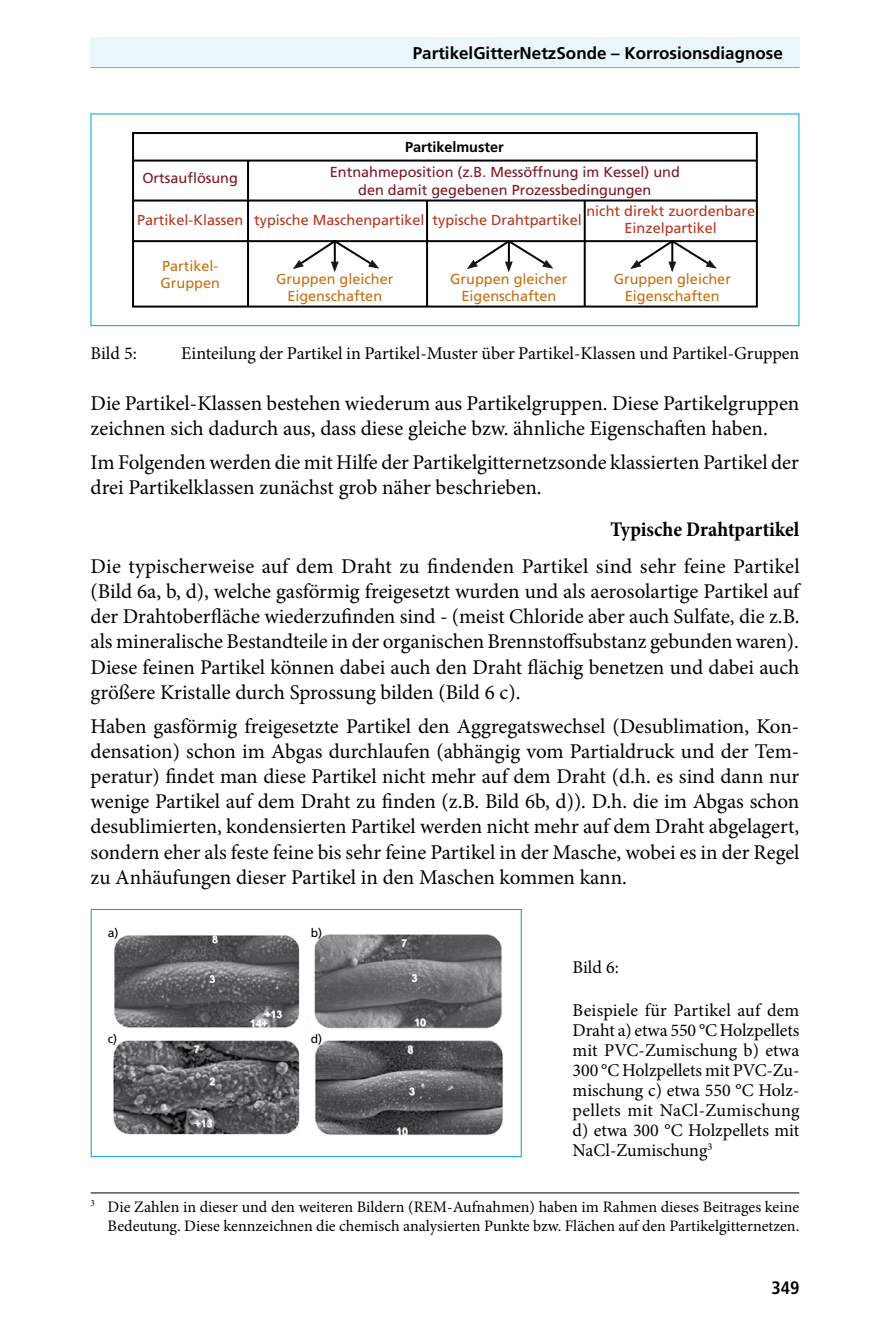
<style>
.page{position:relative;width:879px;height:1333px;background:#fff}
.page>*{position:absolute;margin:0;border:0;box-sizing:border-box;transform-origin:0 0}
.t1{font:21px/25.2px "Minion Pro";color:#000}
.t2{font:700 condensed 21px "Minion Pro";color:#000}
.t3{font:18px/20px "Minion Pro";color:#000;text-align:justify}
.t4{font:700 condensed 18px "Frutiger";color:#000}
.t5{font:700 17px "Frutiger";color:#000}
.t6{font:16px/19.2px "Minion Pro";color:#000;text-align:right}
.t7{font:14.4px/17.4px "Frutiger";color:#c47013;text-align:center}
.t8{font:14.4px/17.4px "Frutiger";color:#b63620;text-align:center}
.t9{font:14.4px/17.4px "Frutiger";color:#801621;text-align:center}
.t10{font:700 14.4px "Frutiger";color:#000204}
.t11{font:12.2px "Frutiger";color:#000}
.t12{font:700 10.6px "Arial";color:#fff}
</style>
<div class="page">
<div style="left:90px;top:37px;width:709px;height:30px;background:#ebf6fc"></div>
<hr style="left:91px;top:67px;width:708px;height:1px;background:#9c9e9f">
<div style="left:90px;top:113px;width:709px;height:213px;border:1px solid #009ee0"></div>
<img style="left:113px;top:934px;width:390px;height:201px">
<hr style="left:91px;top:1192px;width:708px;height:1px;background:#000">
<div style="left:91px;top:909px;width:431px;height:248px;border:1px solid #009ee0"></div>
<svg style="left:132px;top:132px;width:626px;height:175px"></svg>
<svg style="left:331px;top:261px;width:8px;height:11px"></svg>
<svg style="left:368px;top:260px;width:11px;height:9px"></svg>
<svg style="left:292px;top:260px;width:12px;height:9px"></svg>
<svg style="left:467px;top:239px;width:86px;height:33px"></svg>
<svg style="left:630px;top:239px;width:87px;height:33px"></svg>
<p class="t5" style="left:413px;top:43px;width:371px">PartikelGitterNetzSonde – Korrosionsdiagnose</p>
<p class="t9" style="left:142px;top:169px;width:97px">Ortsauflösung</p>
<p class="t8" style="left:137px;top:211px;width:108px">Partikel-Klassen</p>
<p class="t7" style="left:160px;top:257px;width:61px;text-align:left">Partikel-<br>Gruppen</p>
<p class="t10" style="left:405px;top:138px;width:100px">Partikelmuster</p>
<p class="t9" style="left:330px;top:164px;width:351px">Entnahmeposition (z.B. Messöffnung im Kessel) und den damit gegebenen Prozessbedingungen</p>
<p class="t8" style="left:254px;top:211px;width:329px">typische Maschenpartikel typische Drahtpartikel</p>
<p class="t8" style="left:586px;top:202px;width:170px">nicht direkt zuordenbare<br>Einzelpartikel</p>
<p class="t7" style="left:276px;top:270px;width:119px">Gruppen gleicher<br>Eigenschaften</p>
<p class="t7" style="left:450px;top:270px;width:119px">Gruppen gleicher<br>Eigenschaften</p>
<p class="t7" style="left:613px;top:270px;width:119px">Gruppen gleicher<br>Eigenschaften</p>
<p class="t3" style="left:91px;top:343px;width:48px">Bild 5:</p>
<p class="t3" style="left:181px;top:343px;width:619px">Einteilung der Partikel in Partikel-Muster über Partikel-Klassen und Partikel-Gruppen</p>
<p class="t1" style="left:91px;top:390px;width:710px">Die Partikel-Klassen bestehen wiederum aus Partikelgruppen. Diese Partikelgruppen zeichnen sich dadurch aus, dass diese gleiche bzw. ähnliche Eigenschaften haben.</p>
<p class="t1" style="left:91px;top:449px;width:710px">Im Folgenden werden die mit Hilfe der Partikelgitternetzsonde klassierten Partikel der drei Partikelklassen zunächst grob näher beschrieben.</p>
<p class="t2" style="left:610px;top:515px;width:190px">Typische Drahtpartikel</p>
<p class="t1" style="left:91px;top:553px;width:710px;text-align:justify">Die typischerweise auf dem Draht zu findenden Partikel sind sehr feine Partikel (Bild 6a, b, d), welche gasförmig freigesetzt wurden und als aerosolartige Partikel auf der Drahtoberfläche wiederzufinden sind - (meist Chloride aber auch Sulfate, die z.B. als mineralische Bestandteile in der organischen Brennstoffsubstanz gebunden waren).<br>Diese feinen Partikel können dabei auch den Draht flächig benetzen und dabei auch größere Kristalle durch Sprossung bilden (Bild 6 c).</p>
<p class="t1" style="left:91px;top:713px;width:710px;text-align:justify">Haben gasförmig freigesetzte Partikel den Aggregatswechsel (Desublimation, Kon&shy;densation) schon im Abgas durchlaufen (abhängig vom Partialdruck und der Tem&shy;peratur) findet man diese Partikel nicht mehr auf dem Draht (d.h. es sind dann nur wenige Partikel auf dem Draht zu finden (z.B. Bild 6b, d)). D.h. die im Abgas schon desublimierten, kondensierten Partikel werden nicht mehr auf dem Draht abgelagert, sondern eher als feste feine bis sehr feine Partikel in der Masche, wobei es in der Regel zu Anhäufungen dieser Partikel in den Maschen kommen kann.</p>
<p class="t11" style="left:108px;top:925px;width:12px">a)</p>
<p class="t11" style="left:311px;top:925px;width:13px">b)</p>
<p class="t12" style="left:212px;top:932px;width:7px">8</p>
<p class="t12" style="left:401px;top:935px;width:7px">7</p>
<p class="t3" style="left:572px;top:957px;width:48px">Bild 6:</p>
<p class="t3" style="left:572px;top:1000px;width:228px">Beispiele für Partikel auf dem Draht a) etwa 550 °C Holzpellets mit PVC-Zumischung b) etwa 300 °C Holzpellets mit PVC-Zu&shy;mischung c) etwa 550 °C Holz&shy;pellets mit NaCl-Zumischung d) etwa 300 °C Holzpellets mit NaCl-Zumischung<sup>3</sup></p>
<p class="t6" style="left:91px;top:1196px;width:710px"><sup>3</sup> Die Zahlen in dieser und den weiteren Bildern (REM-Aufnahmen) haben im Rahmen dieses Beitrages keine<br>Bedeutung. Diese kennzeichnen die chemisch analysierten Punkte bzw. Flächen auf den Partikelgitternetzen.</p>
<p class="t12" style="left:411px;top:970px;width:7px">3</p>
<p class="t12" style="left:209px;top:971px;width:7px">3</p>
<p class="t12" style="left:264px;top:1007px;width:20px">+13</p>
<p class="t12" style="left:414px;top:1015px;width:13px">10</p>
<p class="t12" style="left:250px;top:1016px;width:20px">14+</p>
<p class="t11" style="left:108px;top:1031px;width:11px">c)</p>
<p class="t11" style="left:311px;top:1031px;width:13px">d)</p>
<p class="t12" style="left:407px;top:1042px;width:7px">8</p>
<p class="t12" style="left:194px;top:1042px;width:7px">7</p>
<p class="t12" style="left:209px;top:1074px;width:7px">2</p>
<p class="t12" style="left:409px;top:1083px;width:7px">3</p>
<p class="t12" style="left:195px;top:1116px;width:20px">+13</p>
<p class="t12" style="left:396px;top:1124px;width:13px">10</p>
<p class="t4" style="left:771px;top:1276px;width:30px">349</p>
</div>
